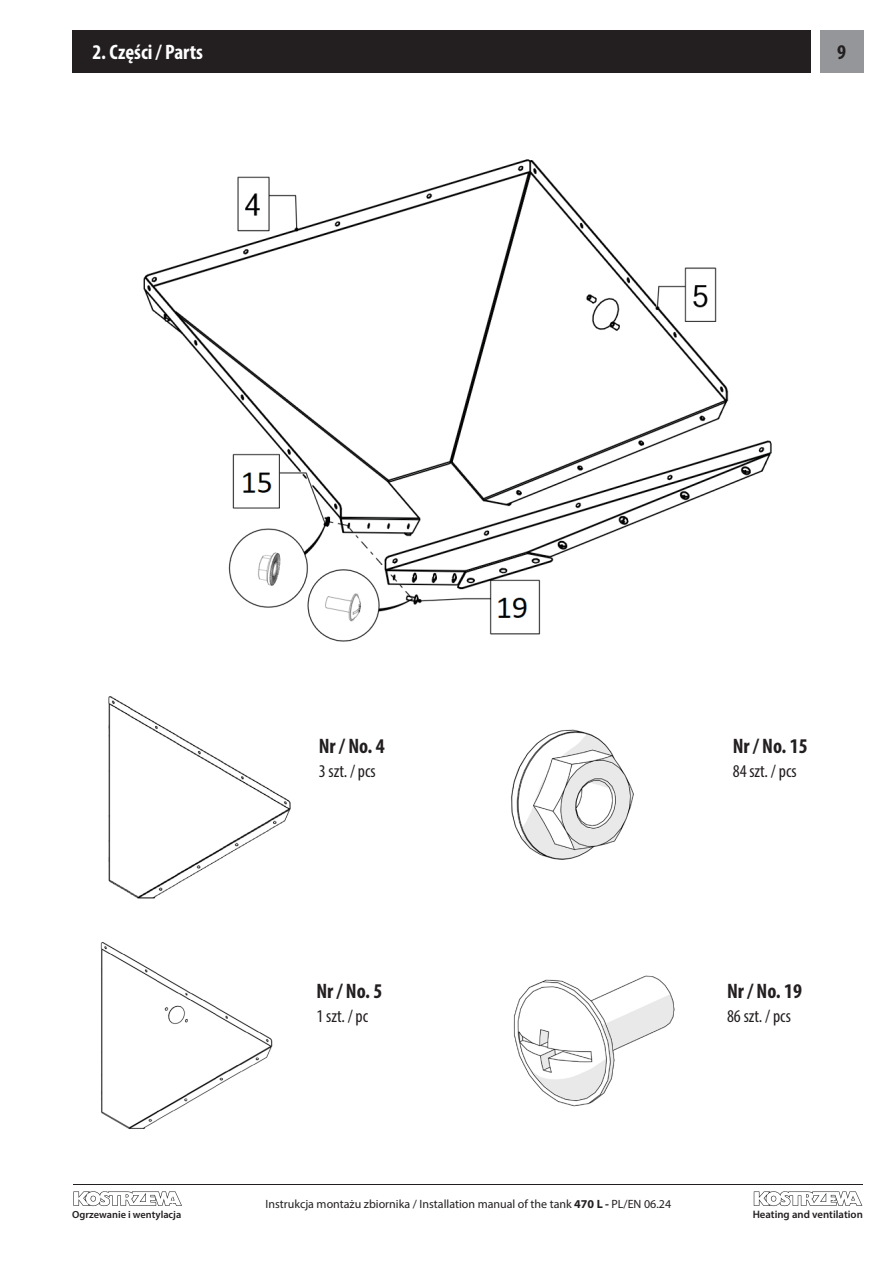
<style>
.page{position:relative;width:893px;height:1263px;background:#fff}
.page>*{position:absolute;margin:0;border:0;box-sizing:border-box;transform-origin:0 0}
.Podrozdział{font:700 condensed 21px "Myriad Pro";color:#231f20}
.Rozdział{font:700 condensed 21px "Myriad Pro";color:#fff}
.Podrozdział-2{font:condensed 18px "Myriad Pro";color:#231f20}
.t1{font:12px "Myriad Pro";color:#231f20}
.t2{font:600 10.8px "Myriad Pro";color:#231f20}
.t3{font:600 10.35px "Myriad Pro";color:#231f20}
.s1{font-weight:700}
</style>
<div class="page">
<hr style="left:73px;top:1184px;width:790px;height:1px;background:#231f20">
<svg style="left:73px;top:1191px;width:109px;height:15px"></svg>
<svg style="left:754px;top:1191px;width:108px;height:15px"></svg>
<div style="left:820px;top:30px;width:43px;height:42px;background:#949699"></div>
<img style="left:143px;top:159px;width:629px;height:483px">
<div style="left:72px;top:30px;width:739px;height:43px;background:#231f20"></div>
<img style="left:108px;top:696px;width:183px;height:203px">
<img style="left:100px;top:942px;width:173px;height:187px">
<img style="left:513px;top:975px;width:162px;height:132px">
<img style="left:511px;top:729px;width:123px;height:131px">
<p class="Rozdział" style="left:92px;top:39px;width:112px">2. Części / Parts</p>
<h1 class="Podrozdział" style="left:837px;top:39px;width:10px">9</h1>
<p class="Podrozdział" style="left:319px;top:733px;width:68px">Nr / No. 4</p>
<p class="Podrozdział-2" style="left:319px;top:760px;width:58px">3 szt. / pcs</p>
<p class="Podrozdział" style="left:316px;top:978px;width:68px">Nr / No. 5</p>
<p class="Podrozdział-2" style="left:316px;top:1005px;width:53px">1 szt. / pc</p>
<p class="Podrozdział" style="left:733px;top:733px;width:76px">Nr / No. 15</p>
<p class="Podrozdział-2" style="left:733px;top:760px;width:65px">84 szt. / pcs</p>
<p class="Podrozdział" style="left:727px;top:978px;width:76px">Nr / No. 19</p>
<p class="Podrozdział-2" style="left:727px;top:1005px;width:65px">86 szt. / pcs</p>
<p class="t1" style="left:265px;top:1197px;width:407px">Instrukcja montażu zbiornika / Installation manual of the tank <span class="s1">470 L -</span> PL/EN 06.24</p>
<p class="t3" style="left:72px;top:1207px;width:111px">Ogrzewanie i wentylacja</p>
<p class="t2" style="left:753px;top:1207px;width:112px">Heating and ventilation</p>
</div>
